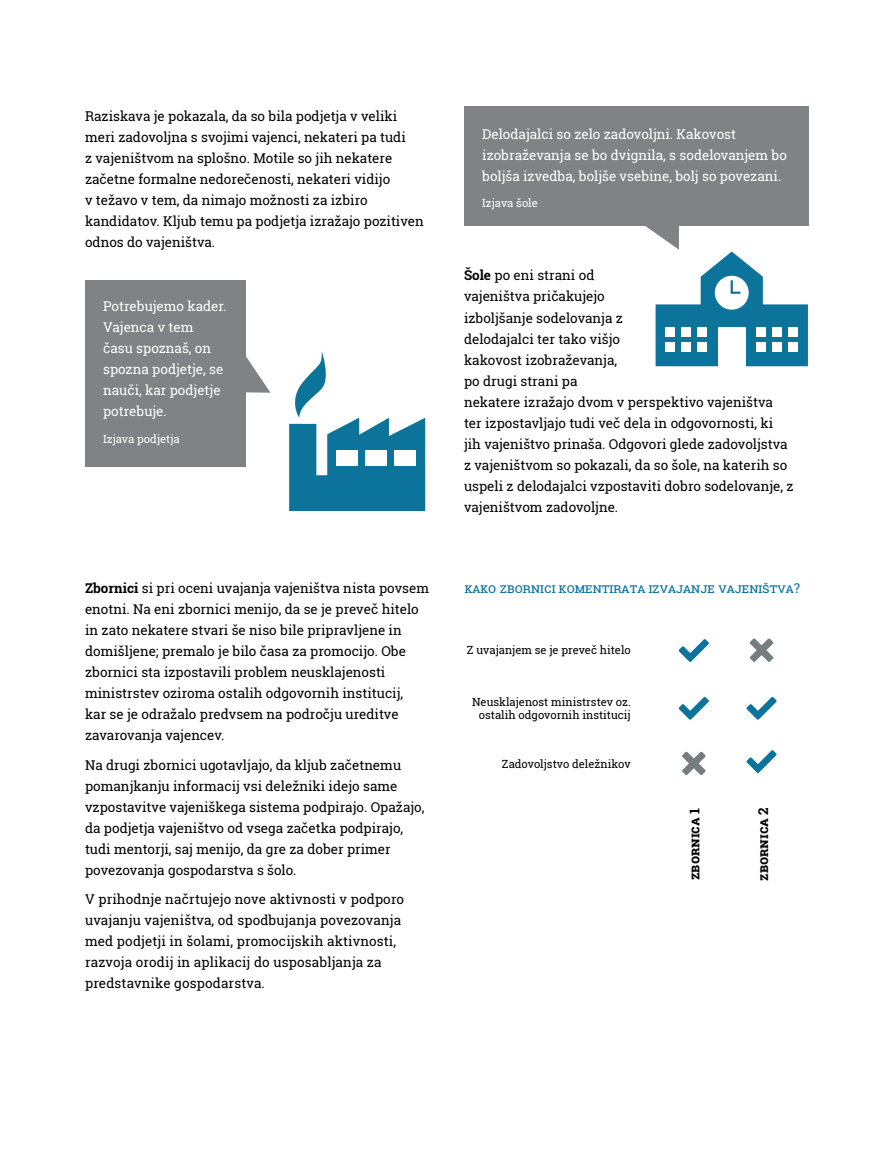
<style>
.page{position:relative;width:893px;height:1149px;background:#fff}
.page>*{position:absolute;margin:0;border:0;box-sizing:border-box;transform-origin:0 0}
.t1{font:13.5px/21px "Roboto Slab";color:#000}
.t2{font:13.5px/21px "Roboto Slab";color:#fff}
.t3{font:13.5px "Roboto Slab";letter-spacing:.04em;color:#0c739b}
.t4{font:700 13.5px "Roboto Slab";color:#000}
.t5{font:11.25px/13.5px "Roboto Slab";color:#000;text-align:right}
.t6{font:11.25px "Roboto Slab";color:#fff}
.s1{font-weight:700}
</style>
<div class="page">
<svg style="left:289px;top:351px;width:136px;height:160px"></svg>
<div style="left:85px;top:280px;width:161px;height:186px;background:#808285"></div>
<svg style="left:246px;top:356px;width:24px;height:36px"></svg>
<div style="left:464px;top:106px;width:345px;height:120px;background:#808285"></div>
<svg style="left:645px;top:226px;width:163px;height:140px"></svg>
<div style="left:718px;top:327px;width:28px;height:49px;background:#fff"></div>
<div style="left:697px;top:327px;width:10px;height:9px;background:#fff"></div>
<div style="left:682px;top:327px;width:9px;height:9px;background:#fff"></div>
<div style="left:666px;top:327px;width:9px;height:9px;background:#fff"></div>
<div style="left:697px;top:341px;width:10px;height:10px;background:#fff"></div>
<div style="left:682px;top:341px;width:9px;height:10px;background:#fff"></div>
<div style="left:666px;top:341px;width:9px;height:10px;background:#fff"></div>
<div style="left:788px;top:327px;width:10px;height:9px;background:#fff"></div>
<div style="left:772px;top:327px;width:10px;height:9px;background:#fff"></div>
<div style="left:756px;top:327px;width:10px;height:9px;background:#fff"></div>
<div style="left:788px;top:341px;width:10px;height:10px;background:#fff"></div>
<div style="left:772px;top:341px;width:10px;height:10px;background:#fff"></div>
<div style="left:756px;top:341px;width:10px;height:10px;background:#fff"></div>
<svg style="left:678px;top:638px;width:32px;height:25px"></svg>
<svg style="left:678px;top:696px;width:32px;height:24px"></svg>
<svg style="left:746px;top:696px;width:31px;height:24px"></svg>
<svg style="left:746px;top:749px;width:31px;height:24px"></svg>
<svg style="left:750px;top:638px;width:24px;height:24px"></svg>
<svg style="left:682px;top:751px;width:24px;height:24px"></svg>
<p class="t1" style="left:85px;top:105px;width:340px">Raziskava je pokazala, da so bila podjetja v veliki meri zadovoljna s svojimi vajenci, nekateri pa tudi<br>z vajeništvom na splošno. Motile so jih nekatere začetne formalne nedorečenosti, nekateri vidijo<br>v težavo v tem, da nimajo možnosti za izbiro kandidatov. Kljub temu pa podjetja izražajo pozitiven odnos do vajeništva.</p>
<p class="t2" style="left:103px;top:296px;width:125px">Potrebujemo kader.<br>Vajenca v tem času spoznaš, on spozna podjetje, se nauči, kar podjetje potrebuje.</p>
<p class="t6" style="left:103px;top:431px;width:78px">Izjava podjetja</p>
<p class="t1" style="left:85px;top:577px;width:346px"><span class="s1">Zbornici</span> si pri oceni uvajanja vajeništva nista povsem enotni. Na eni zbornici menijo, da se je preveč hitelo in zato nekatere stvari še niso bile pripravljene in domišljene; premalo je bilo časa za promocijo. Obe zbornici sta izpostavili problem neusklajenosti ministrstev oziroma ostalih odgovornih institucij,<br>kar se je odražalo predvsem na področju ureditve zavarovanja vajencev.</p>
<p class="t1" style="left:85px;top:753px;width:341px">Na drugi zbornici ugotavljajo, da kljub začetnemu pomanjkanju informacij vsi deležniki idejo same vzpostavitve vajeniškega sistema podpirajo. Opažajo, da podjetja vajeništvo od vsega začetka podpirajo, tudi mentorji, saj menijo, da gre za dober primer povezovanja gospodarstva s šolo.</p>
<p class="t1" style="left:85px;top:888px;width:321px">V prihodnje načrtujejo nove aktivnosti v podporo uvajanju vajeništva, od spodbujanja povezovanja med podjetji in šolami, promocijskih aktivnosti, razvoja orodij in aplikacij do usposabljanja za predstavnike gospodarstva.</p>
<p class="t2" style="left:482px;top:123px;width:306px">Delodajalci so zelo zadovoljni. Kakovost izobraževanja se bo dvignila, s sodelovanjem bo boljša izvedba, boljše vsebine, bolj so povezani.</p>
<p class="t6" style="left:482px;top:195px;width:57px">Izjava šole</p>
<p class="t1" style="left:464px;top:265px;width:331px"><span class="s1">Šole</span> po eni strani od<br>vajeništva pričakujejo<br>izboljšanje sodelovanja z<br>delodajalci ter tako višjo<br>kakovost izobraževanja,<br>po drugi strani pa<br>nekatere izražajo dvom v perspektivo vajeništva ter izpostavljajo tudi več dela in odgovornosti, ki<br>jih vajeništvo prinaša. Odgovori glede zadovoljstva z vajeništvom so pokazali, da so šole, na katerih so uspeli z delodajalci vzpostaviti dobro sodelovanje, z vajeništvom zadovoljne.</p>
<p class="t3" style="left:465px;top:579px;width:337px">Kako zbornici komentirata izvajanje vajeništva?</p>
<p class="t5" style="left:467px;top:643px;width:165px">Z uvajanjem se je preveč hitelo</p>
<p class="t5" style="left:472px;top:694px;width:160px">Neusklajenost ministrstev oz. ostalih odgovornih institucij</p>
<p class="t5" style="left:502px;top:757px;width:130px">Zadovoljstvo deležnikov</p>
<p class="t4" style="left:685px;top:879px;width:73px;rotate:-90deg">Zbornica 1</p>
<p class="t4" style="left:754px;top:880px;width:75px;rotate:-90deg">ZBORNICA 2</p>
</div>
